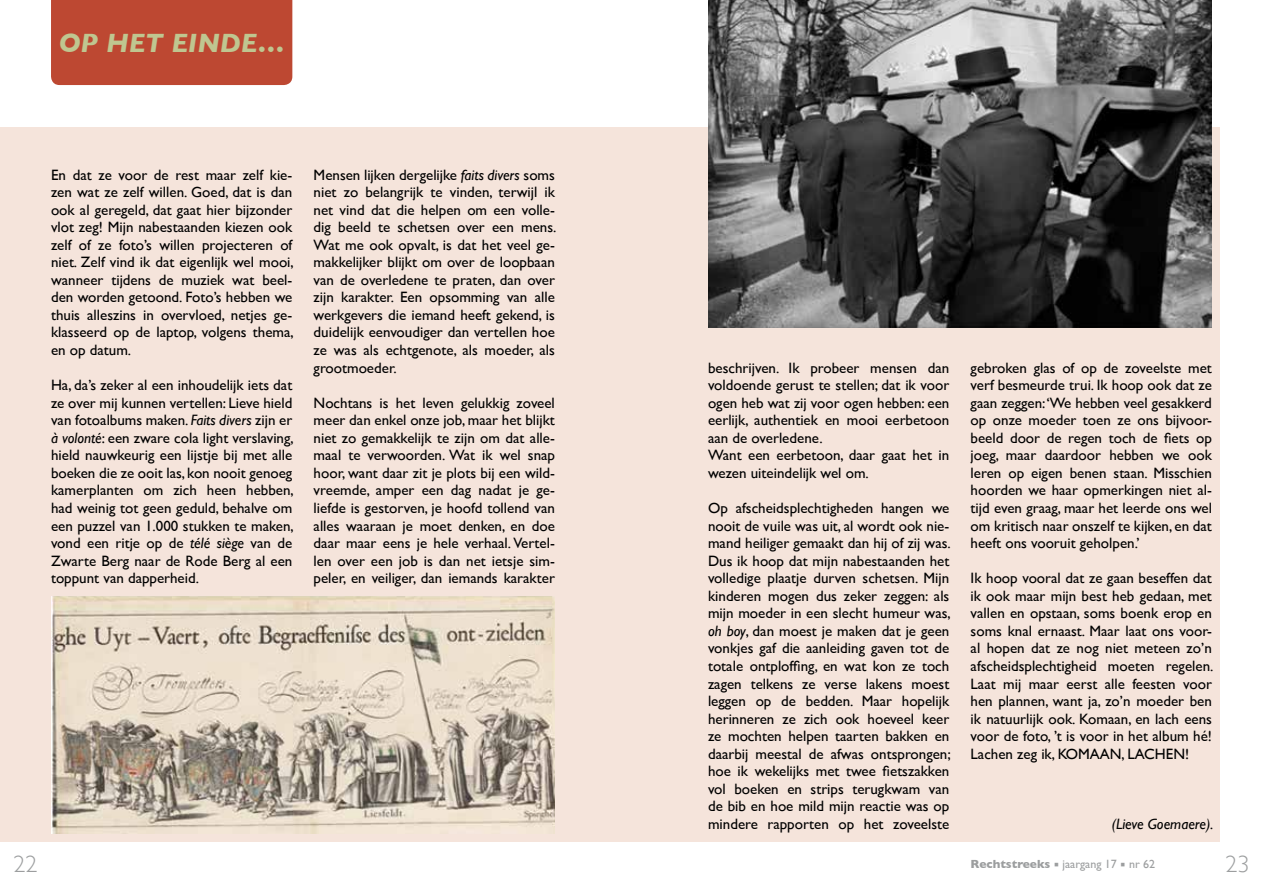
<style>
.page{position:relative;width:1263px;height:893px;background:#fff}
.page>*{position:absolute;margin:0;border:0;box-sizing:border-box;transform-origin:0 0}
.t1{font:italic 700 27px "Gill Sans";letter-spacing:-.005em;color:#bfc690}
.t2{font:300 24px "Gill Sans";color:#9c9e9f}
.t3{font:15px/17.5px "Gill Sans";color:#000;text-align:justify}
.t4{font:italic 15px "Gill Sans";color:#000}
.t5{font:12px "Gill Sans";color:#9c9e9f}
.s1{font-style:italic}
.s2{font-weight:700}
</style>
<div class="page">
<div style="left:631px;top:128px;width:589px;height:714px;background:#f5e4db"></div>
<div style="left:0;top:128px;width:631px;height:714px;background:#f5e4db"></div>
<img style="left:51px;top:596px;width:504px;height:237px">
<div style="left:51px;top:0;width:241px;height:85px;background:#bd4832"></div>
<img style="left:708px;top:0;width:504px;height:327px">
<h1 class="t1" style="left:59px;top:27px;width:227px">OP HET EINDE…</h1>
<p class="t3" style="left:51px;top:166px;width:244px">En dat ze voor de rest maar zelf kie&shy;zen wat ze zelf willen. Goed, dat is dan ook al geregeld, dat gaat hier bijzonder vlot zeg! Mijn nabestaanden kiezen ook zelf of ze foto’s willen projecteren of niet. Zelf vind ik dat eigenlijk wel mooi, wanneer tijdens de muziek wat beel&shy;den worden getoond. Foto’s hebben we thuis alleszins in overvloed, netjes ge&shy;klasseerd op de laptop, volgens thema, en op datum.</p>
<p class="t3" style="left:51px;top:376px;width:244px">Ha, da’s zeker al een inhoudelijk iets dat ze over mij kunnen vertellen: Lieve hield van fotoalbums maken. <span class="s1">Faits divers</span> zijn er <span class="s1">à volonté</span>: een zware cola light verslaving, hield nauwkeurig een lijstje bij met alle boeken die ze ooit las, kon nooit genoeg kamerplanten om zich heen hebben, had weinig tot geen geduld, behalve om een puzzel van 1.000 stukken te maken, vond een ritje op de <span class="s1">télé siège</span> van de Zwarte Berg naar de Rode Berg al een toppunt van dapperheid.</p>
<p class="t3" style="left:314px;top:166px;width:244px">Mensen lijken dergelijke <span class="s1">faits divers</span> soms niet zo belangrijk te vinden, terwijl ik net vind dat die helpen om een volle&shy;dig beeld te schetsen over een mens.<br>Wat me ook opvalt, is dat het veel ge&shy;makkelijker blijkt om over de loopbaan van de overledene te praten, dan over zijn karakter. Een opsomming van alle werkgevers die iemand heeft gekend, is duidelijk eenvoudiger dan vertellen hoe ze was als echtgenote, als moeder, als grootmoeder.</p>
<p class="t3" style="left:314px;top:394px;width:243px">Nochtans is het leven gelukkig zoveel meer dan enkel onze job, maar het blijkt niet zo gemakkelijk te zijn om dat alle&shy;maal te verwoorden. Wat ik wel snap hoor, want daar zit je plots bij een wild&shy;vreemde, amper een dag nadat je ge&shy;liefde is gestorven, je hoofd tollend van alles waaraan je moet denken, en doe daar maar eens je hele verhaal. Vertel&shy;len over een job is dan net ietsje sim&shy;peler, en veiliger, dan iemands karakter</p>
<p class="t3" style="left:708px;top:359px;width:243px;text-align:left">beschrijven. Ik probeer mensen dan voldoende gerust te stellen; dat ik voor ogen heb wat zij voor ogen hebben: een eerlijk, authentiek en mooi eerbetoon aan de overledene.<br>Want een eerbetoon, daar gaat het in wezen uiteindelijk wel om.</p>
<p class="t3" style="left:708px;top:499px;width:244px">Op afscheidsplechtigheden hangen we nooit de vuile was uit, al wordt ook nie&shy;mand heiliger gemaakt dan hij of zij was.<br>Dus ik hoop dat mijn nabestaanden het volledige plaatje durven schetsen. Mijn kinderen mogen dus zeker zeggen: als mijn moeder in een slecht humeur was, <span class="s1">oh boy</span>, dan moest je maken dat je geen vonkjes gaf die aanleiding gaven tot de totale ontploffing, en wat kon ze toch zagen telkens ze verse lakens moest leggen op de bedden. Maar hopelijk herinneren ze zich ook hoeveel keer ze mochten helpen taarten bakken en daarbij meestal de afwas ontsprongen; hoe ik wekelijks met twee fietszakken vol boeken en strips terugkwam van de bib en hoe mild mijn reactie was op mindere rapporten op het zoveelste</p>
<p class="t3" style="left:971px;top:359px;width:243px">gebroken glas of op de zoveelste met verf besmeurde trui. Ik hoop ook dat ze gaan zeggen: ‘We hebben veel gesakkerd op onze moeder toen ze ons bijvoor&shy;beeld door de regen toch de fiets op joeg, maar daardoor hebben we ook leren op eigen benen staan. Misschien hoorden we haar opmerkingen niet al&shy;tijd even graag, maar het leerde ons wel om kritisch naar onszelf te kijken, en dat heeft ons vooruit geholpen.’</p>
<p class="t3" style="left:971px;top:569px;width:244px">Ik hoop vooral dat ze gaan beseffen dat ik ook maar mijn best heb gedaan, met vallen en opstaan, soms boenk erop en soms knal ernaast. Maar laat ons voor&shy;al hopen dat ze nog niet meteen zo’n afscheidsplechtigheid moeten regelen.<br>Laat mij maar eerst alle feesten voor hen plannen, want ja, zo’n moeder ben ik natuurlijk ook. Komaan, en lach eens voor de foto, ’t is voor in het album hé!<br>Lachen zeg ik, KOMAAN, LACHEN!</p>
<p class="t4" style="left:1112px;top:815px;width:103px">(Lieve Goemaere).</p>
<h2 class="t2" style="left:14px;top:845px;width:25px">22</h2>
<p class="t5" style="left:971px;top:857px;width:186px"><span class="s2">Rechtstreeks</span> ▪ jaargang 17 ▪ nr 62</p>
<h2 class="t2" style="left:1225px;top:845px;width:25px">23</h2>
</div>
